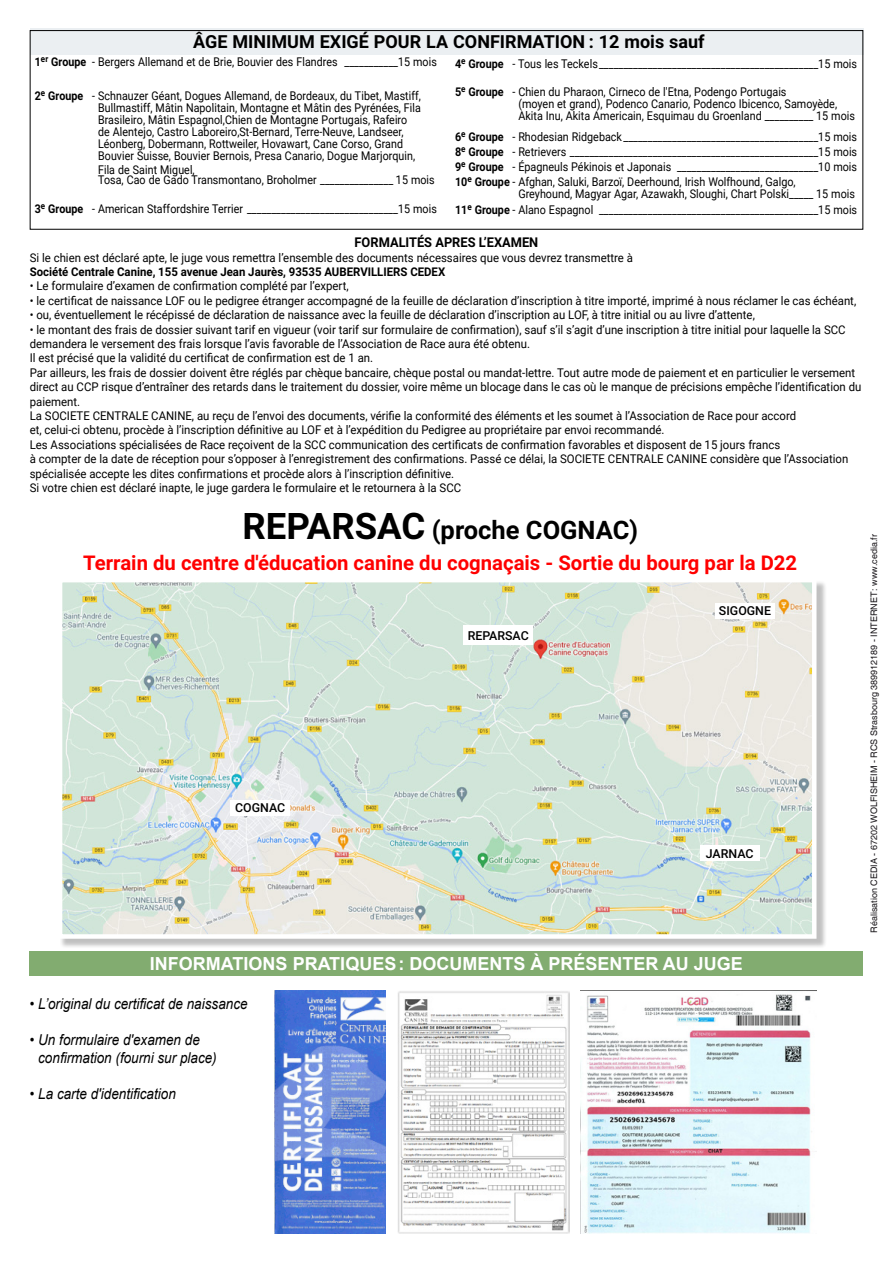
<style>
.page{position:relative;width:893px;height:1263px;background:#fff}
.page>*{position:absolute;margin:0;border:0;box-sizing:border-box;transform-origin:0 0}
.t1{font:700 25.5px "Roboto";color:#000}
.t2{font:700 20.25px "Roboto";color:#f00}
.t3{font:700 18px "Arial";color:#fff}
.t4{font:700 18px "Roboto";color:#000}
.t5{font:italic 15px/18px "Arial";color:#000;scale:.9 1}
.t6{font:700 13.5px "Roboto";color:#000;scale:.95 1}
.t7{font:500 12.3px "Roboto";color:#000}
.t8{font:12px/14.4px "Roboto";color:#000;scale:.95 1}
.t9{font:12px/12px "Roboto";color:#000;scale:.9 1}
.t10{font:700 12px "Roboto";color:#000;scale:.95 1}
.t11{font:9px "Helvetica";color:#1a171b}
.s1{font-weight:700}
.s2{font-size:36.6px}
</style>
<div class="page">
<div style="left:30px;top:951px;width:833px;height:24px;background:#82ac70"></div>
<div style="left:30px;top:29px;width:833px;height:26px;background:#ebeff2"></div>
<div style="left:60px;top:580px;width:766px;height:369px;background:#000;opacity:.25"></div>
<img style="left:63px;top:583px;width:748px;height:351px">
<div style="left:58px;top:578px;width:758px;height:361px;border:4px solid #fff"></div>
<div style="left:230px;top:800px;width:60px;height:15px;background:#fff"></div>
<div style="left:715px;top:603px;width:60px;height:15px;background:#fff"></div>
<div style="left:463px;top:625px;width:70px;height:19px;background:#fff"></div>
<div style="left:700px;top:846px;width:59px;height:15px;background:#fff"></div>
<img style="left:275px;top:990px;width:110px;height:243px">
<img style="left:398px;top:991px;width:172px;height:242px">
<img style="left:581px;top:990px;width:235px;height:243px">
<div style="left:30px;top:30px;width:833px;height:200px;border:1px solid #000"></div>
<h3 class="t4" style="left:193px;top:29px;width:513px">ÂGE MINIMUM EXIGÉ POUR LA CONFIRMATION : 12 mois sauf</h3>
<p class="t9" style="left:35px;top:55px;width:449px"><span class="s1">1</span><sup>er</sup> <span class="s1">Groupe</span> - Bergers Allemand et de Brie, Bouvier des Flandres ___________15 mois</p>
<p class="t9" style="left:98px;top:89px;width:361px;text-indent:-63px"><span class="s1">2</span><sup>e</sup> <span class="s1">Groupe</span> - Schnauzer Géant, Dogues Allemand, de Bordeaux, du Tibet, Mastiff, Bullmastiff, Mâtin Napolitain, Montagne et Mâtin des Pyrénées, Fila Brasileiro, Mâtin Espagnol,Chien de Montagne Portugais, Rafeiro de Alentejo, Castro Laboreiro,St-Bernard, Terre-Neuve, Landseer, Léonberg, Dobermann, Rottweiler, Hovawart, Cane Corso, Grand Bouvier Suisse, Bouvier Bernois, Presa Canario, Dogue Marjorquin,</p>
<p class="t9" style="left:98px;top:164px;width:376px;line-height:10.5px">Fila de Saint Miguel,<br>Tosa, Cao de Gado Transmontano, Broholmer _______________ 15 mois</p>
<p class="t9" style="left:35px;top:202px;width:449px"><span class="s1">3</span><sup>e</sup> <span class="s1">Groupe</span> - American Staffordshire Terrier _______________________________15 mois</p>
<p class="t9" style="left:455px;top:57px;width:448px"><span class="s1">4</span><sup>e</sup> <span class="s1">Groupe</span> - Tous les Teckels_____________________________________________15 mois</p>
<p class="t9" style="left:518px;top:85px;width:376px;text-indent:-63px"><span class="s1">5</span><sup>e</sup> <span class="s1">Groupe</span> - Chien du Pharaon, Cirneco de l'Etna, Podengo Portugais<br>(moyen et grand), Podenco Canario, Podenco Ibicenco, Samoyède,<br>Akita Inu, Akita Americain, Esquimau du Groenland __________ 15 mois</p>
<p class="t9" style="left:455px;top:129px;width:448px;line-height:15px;text-align:justify"><span class="s1">6</span><sup>e</sup> <span class="s1">Groupe</span> - Rhodesian Ridgeback________________________________________15 mois <span class="s1">8</span><sup>e</sup> <span class="s1">Groupe</span> - Retrievers ___________________________________________________15 mois <span class="s1">9</span><sup>e</sup> <span class="s1">Groupe</span> - Épagneuls Pékinois et Japonais _____________________________10 mois <span class="s1">10</span><sup>e</sup> <span class="s1">Groupe</span> - Afghan, Saluki, Barzoï, Deerhound, Irish Wolfhound, Galgo,</p>
<p class="t9" style="left:455px;top:185px;width:448px;line-height:16px;text-align:right">Greyhound, Magyar Agar, Azawakh, Sloughi, Chart Polski_____ 15 mois<br><span class="s1">11</span><sup>e</sup> <span class="s1">Groupe</span> - Alano Espagnol _____________________________________________15 mois</p>
<p class="t6" style="left:355px;top:233px;width:195px">FORMALITÉS APRES L’EXAMEN</p>
<p class="t8" style="left:30px;top:250px;width:636px">Si le chien est déclaré apte, le juge vous remettra l’ensemble des documents nécessaires que vous devrez transmettre à</p>
<p class="t10" style="left:30px;top:263px;width:439px">Société Centrale Canine, 155 avenue Jean Jaurès, 93535 AUBERVILLIERS CEDEX</p>
<p class="t8" style="left:30px;top:278px;width:337px">• Le formulaire d’examen de confirmation complété par l’expert,</p>
<p class="t8" style="left:30px;top:293px;width:871px">• le certificat de naissance LOF ou le pedigree étranger accompagné de la feuille de déclaration d’inscription à titre importé, imprimé à nous réclamer le cas échéant,</p>
<p class="t8" style="left:30px;top:307px;width:765px">• ou, éventuellement le récépissé de déclaration de naissance avec la feuille de déclaration d’inscription au LOF, à titre initial ou au livre d’attente,</p>
<p class="t8" style="left:30px;top:322px;width:877px">• le montant des frais de dossier suivant tarif en vigueur (voir tarif sur formulaire de confirmation), sauf s’il s’agit d’une inscription à titre initial pour laquelle la SCC demandera le versement des frais lorsque l’avis favorable de l’Association de Race aura été obtenu.<br>Il est précisé que la validité du certificat de confirmation est de 1 an.<br>Par ailleurs, les frais de dossier doivent être réglés par chèque bancaire, chèque postal ou mandat-lettre. Tout autre mode de paiement et en particulier le versement direct au CCP risque d’entraîner des retards dans le traitement du dossier, voire même un blocage dans le cas où le manque de précisions empêche l’identification du paiement.<br>La SOCIETE CENTRALE CANINE, au reçu de l’envoi des documents, vérifie la conformité des éléments et les soumet à l’Association de Race pour accord<br>et, celui-ci obtenu, procède à l’inscription définitive au LOF et à l’expédition du Pedigree au propriétaire par envoi recommandé.<br>Les Associations spécialisées de Race reçoivent de la SCC communication des certificats de confirmation favorables et disposent de 15 jours francs<br>à compter de la date de réception pour s’opposer à l’enregistrement des confirmations. Passé ce délai, la SOCIETE CENTRALE CANINE considère que l’Association spécialisée accepte les dites confirmations et procède alors à l’inscription définitive.<br>Si votre chien est déclaré inapte, le juge gardera le formulaire et le retournera à la SCC</p>
<h1 class="t1" style="left:242px;top:512px;width:397px"><span class="s2">REPARSAC</span> (proche COGNAC)</h1>
<h2 class="t2" style="left:83px;top:548px;width:715px">Terrain du centre d'éducation canine du cognaçais - Sortie du bourg par la D22</h2>
<p class="t7" style="left:235px;top:799px;width:52px">COGNAC</p>
<p class="t7" style="left:468px;top:627px;width:63px">REPARSAC</p>
<p class="t7" style="left:719px;top:602px;width:54px">SIGOGNE</p>
<p class="t7" style="left:706px;top:845px;width:49px">JARNAC</p>
<h3 class="t3" style="left:150px;top:951px;width:594px">INFORMATIONS PRATIQUES: DOCUMENTS À PRÉSENTER AU JUGE</h3>
<p class="t5" style="left:30px;top:995px;width:244px">• L’original du certificat de naissance</p>
<p class="t5" style="left:38px;top:1031px;width:200px;text-indent:-8px">• Un formulaire d'examen de confirmation (fourni sur place)</p>
<p class="t5" style="left:30px;top:1085px;width:164px">• La carte d'identification</p>
<p class="t11" style="left:869px;top:933px;width:400px;rotate:-90deg">Réalisation CEDIA - 67202 WOLFISHEIM - RCS Strasbourg 389912189 - INTERNET: www.cedia.fr</p>
</div>
